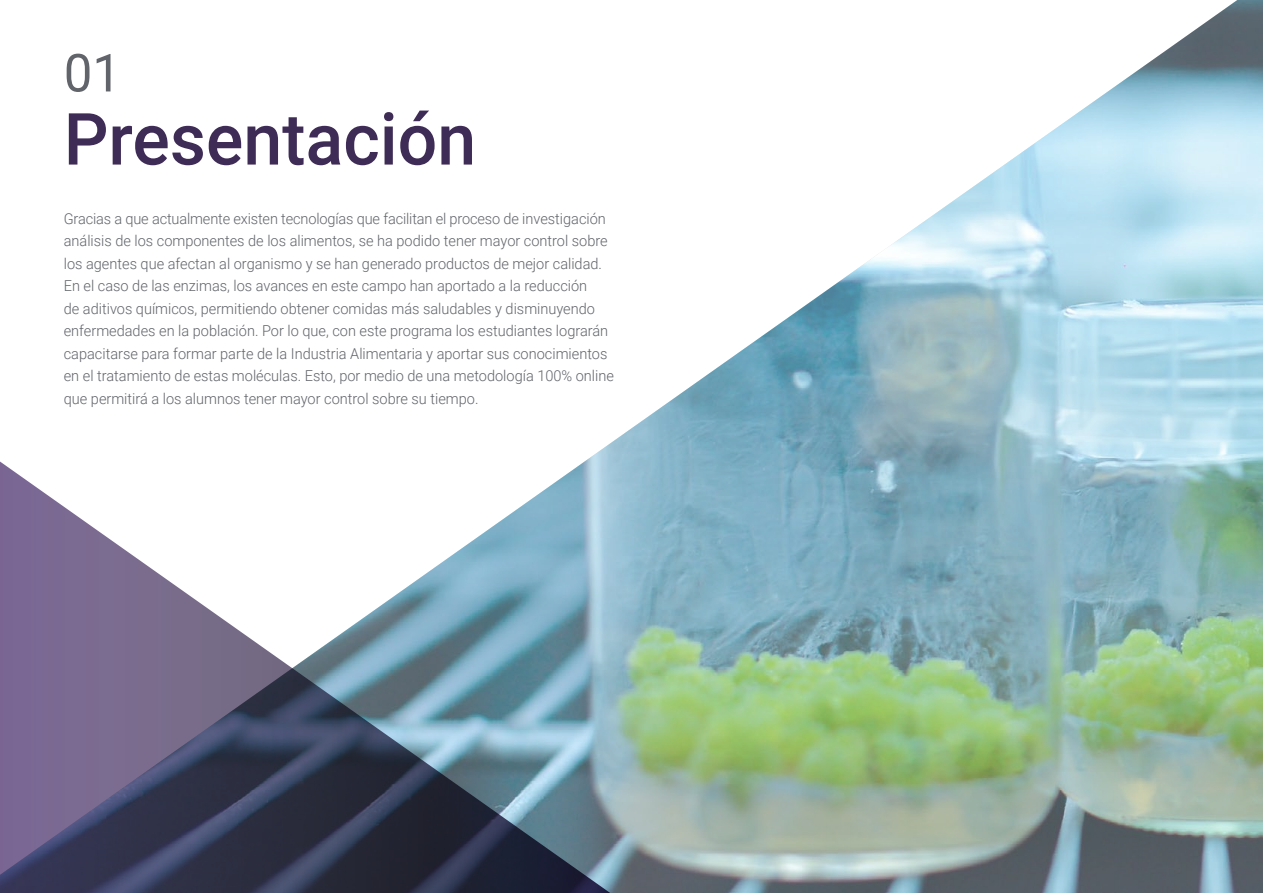
<style>
.page{position:relative;width:1263px;height:893px;background:#fff}
.page>*{position:absolute;margin:0;border:0;box-sizing:border-box;transform-origin:0 0}
.t1{font:500 72px "Roboto";color:#3e2b56}
.t2{font:52.5px "Roboto";color:#61646a}
.t3{font:300 15px/22.5px "Roboto";color:#61646a}
</style>
<div class="page">
<img style="left:607px;top:0;width:656px;height:893px">
<svg style="left:0;top:446px;width:640px;height:447px"></svg>
<h2 class="t2" style="left:64px;top:36px;width:59px">01</h2>
<h1 class="t1" style="left:64px;top:89px;width:414px">Presentación</h1>
<p class="t3" style="left:64px;top:207px;width:552px">Gracias a que actualmente existen tecnologías que facilitan el proceso de investigación análisis de los componentes de los alimentos, se ha podido tener mayor control sobre los agentes que afectan al organismo y se han generado productos de mejor calidad.<br>En el caso de las enzimas, los avances en este campo han aportado a la reducción<br>de aditivos químicos, permitiendo obtener comidas más saludables y disminuyendo enfermedades en la población. Por lo que, con este programa los estudiantes lograrán capacitarse para formar parte de la Industria Alimentaria y aportar sus conocimientos en el tratamiento de estas moléculas. Esto, por medio de una metodología 100% online que permitirá a los alumnos tener mayor control sobre su tiempo.</p>
</div>
